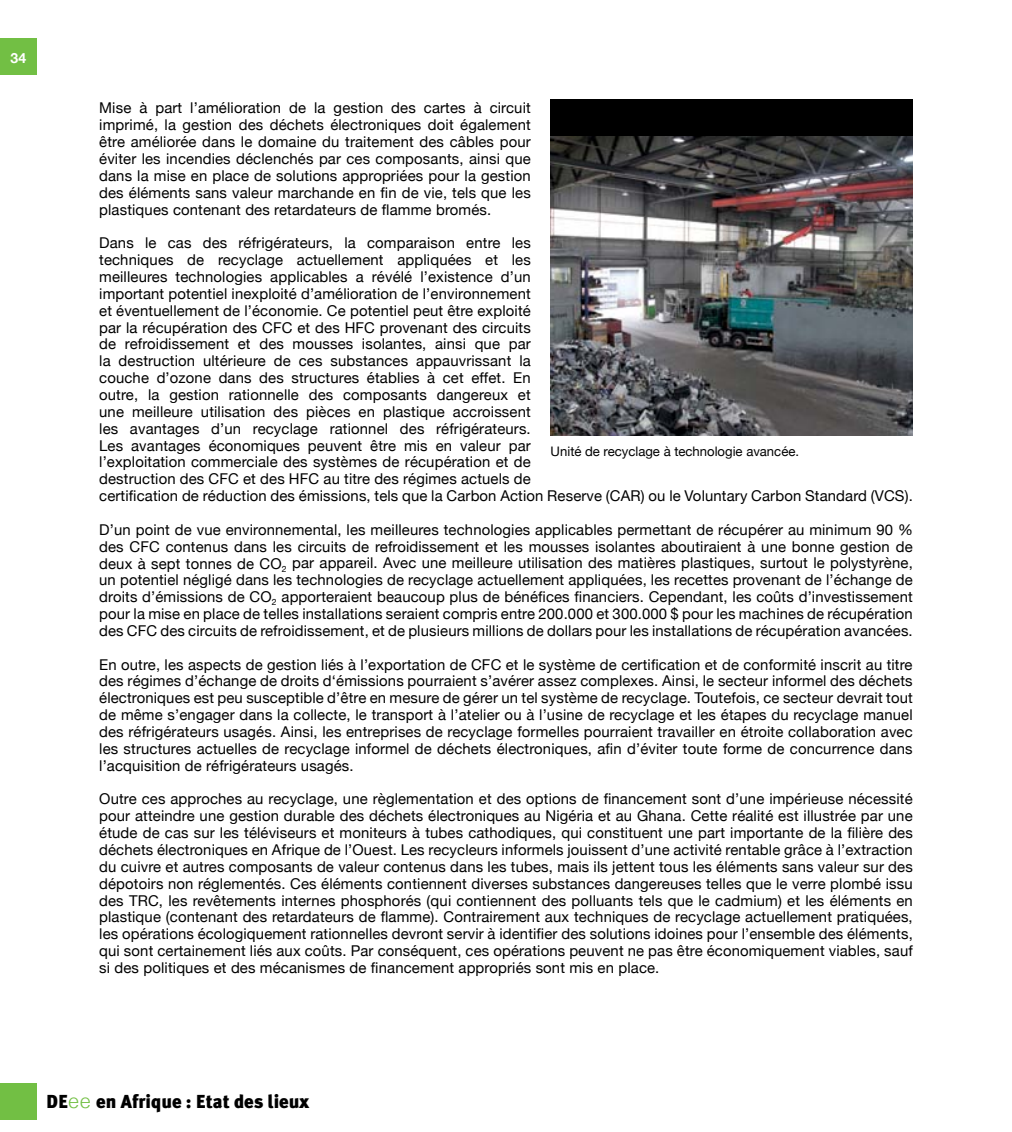
<style>
.page{position:relative;width:1012px;height:1132px;background:#fff}
.page>*{position:absolute;margin:0;border:0;box-sizing:border-box;transform-origin:0 0}
.t1{font:900 18.72px "Meta Plus";color:#000}
.t2{font:14.88px/16.8px "Helvetica Neue";letter-spacing:.01em;color:#000;text-align:justify}
.t3{font:700 14px "Helvetica Neue";color:#fff}
.t4{font:13.12px "Helvetica Neue";color:#000}
.s1{font-family:"Helvetica";font-weight:300;font-size:19.95px;color:#72bf44}
</style>
<div class="page">
<div style="left:0;top:38px;width:37px;height:36px;background:#72bf44"></div>
<div style="left:0;top:1082px;width:37px;height:37px;background:#72bf44"></div>
<img style="left:551px;top:136px;width:362px;height:299px">
<div style="left:551px;top:99px;width:362px;height:37px;background:#000"></div>
<p class="t3" style="left:10px;top:49px;width:17px">34</p>
<p class="t2" style="left:99px;top:99px;width:433px">Mise à part l’amélioration de la gestion des cartes à circuit imprimé, la gestion des déchets électroniques doit également être améliorée dans le domaine du traitement des câbles pour éviter les incendies déclenchés par ces composants, ainsi que dans la mise en place de solutions appropriées pour la gestion des éléments sans valeur marchande en fin de vie, tels que les plastiques contenant des retardateurs de flamme bromés.</p>
<p class="t2" style="left:99px;top:234px;width:815px;text-align:left">Dans le cas des réfrigérateurs, la comparaison entre les<br>techniques de recyclage actuellement appliquées et les<br>meilleures technologies applicables a révélé l’existence d’un<br>important potentiel inexploité d’amélioration de l’environnement<br>et éventuellement de l’économie. Ce potentiel peut être exploité<br>par la récupération des CFC et des HFC provenant des circuits<br>de refroidissement et des mousses isolantes, ainsi que par<br>la destruction ultérieure de ces substances appauvrissant la<br>couche d’ozone dans des structures établies à cet effet. En<br>outre, la gestion rationnelle des composants dangereux et<br>une meilleure utilisation des pièces en plastique accroissent<br>les avantages d’un recyclage rationnel des réfrigérateurs.<br>Les avantages économiques peuvent être mis en valeur par<br>l’exploitation commerciale des systèmes de récupération et de<br>destruction des CFC et des HFC au titre des régimes actuels de<br>certification de réduction des émissions, tels que la Carbon Action Reserve (CAR) ou le Voluntary Carbon Standard (VCS).</p>
<p class="t2" style="left:99px;top:520px;width:815px">D’un point de vue environnemental, les meilleures technologies applicables permettant de récupérer au minimum 90 % des CFC contenus dans les circuits de refroidissement et les mousses isolantes aboutiraient à une bonne gestion de deux à sept tonnes de CO<sub>2</sub> par appareil. Avec une meilleure utilisation des matières plastiques, surtout le polystyrène, un potentiel négligé dans les technologies de recyclage actuellement appliquées, les recettes provenant de l’échange de droits d’émissions de CO<sub>2</sub> apporteraient beaucoup plus de bénéfices financiers. Cependant, les coûts d’investissement pour la mise en place de telles installations seraient compris entre 200.000 et 300.000 $ pour les machines de récupération des CFC des circuits de refroidissement, et de plusieurs millions de dollars pour les installations de récupération avancées.</p>
<p class="t2" style="left:99px;top:655px;width:815px">En outre, les aspects de gestion liés à l’exportation de CFC et le système de certification et de conformité inscrit au titre des régimes d’échange de droits d‘émissions pourraient s’avérer assez complexes. Ainsi, le secteur informel des déchets électroniques est peu susceptible d’être en mesure de gérer un tel système de recyclage. Toutefois, ce secteur devrait tout de même s’engager dans la collecte, le transport à l’atelier ou à l’usine de recyclage et les étapes du recyclage manuel des réfrigérateurs usagés. Ainsi, les entreprises de recyclage formelles pourraient travailler en étroite collaboration avec les structures actuelles de recyclage informel de déchets électroniques, afin d’éviter toute forme de concurrence dans l’acquisition de réfrigérateurs usagés.</p>
<p class="t2" style="left:99px;top:790px;width:815px">Outre ces approches au recyclage, une règlementation et des options de financement sont d’une impérieuse nécessité pour atteindre une gestion durable des déchets électroniques au Nigéria et au Ghana. Cette réalité est illustrée par une étude de cas sur les téléviseurs et moniteurs à tubes cathodiques, qui constituent une part importante de la filière des déchets électroniques en Afrique de l’Ouest. Les recycleurs informels jouissent d’une activité rentable grâce à l’extraction du cuivre et autres composants de valeur contenus dans les tubes, mais ils jettent tous les éléments sans valeur sur des dépotoirs non réglementés. Ces éléments contiennent diverses substances dangereuses telles que le verre plombé issu des TRC, les revêtements internes phosphorés (qui contiennent des polluants tels que le cadmium) et les éléments en plastique (contenant des retardateurs de flamme). Contrairement aux techniques de recyclage actuellement pratiquées, les opérations écologiquement rationnelles devront servir à identifier des solutions idoines pour l’ensemble des éléments, qui sont certainement liés aux coûts. Par conséquent, ces opérations peuvent ne pas être économiquement viables, sauf si des politiques et des mécanismes de financement appropriés sont mis en place.</p>
<p class="t4" style="left:551px;top:443px;width:250px">Unité de recyclage à technologie avancée.</p>
<p class="t1" style="left:46px;top:1090px;width:264px">DE<span class="s1">ee</span> en Afrique : Etat des lieux</p>
</div>
